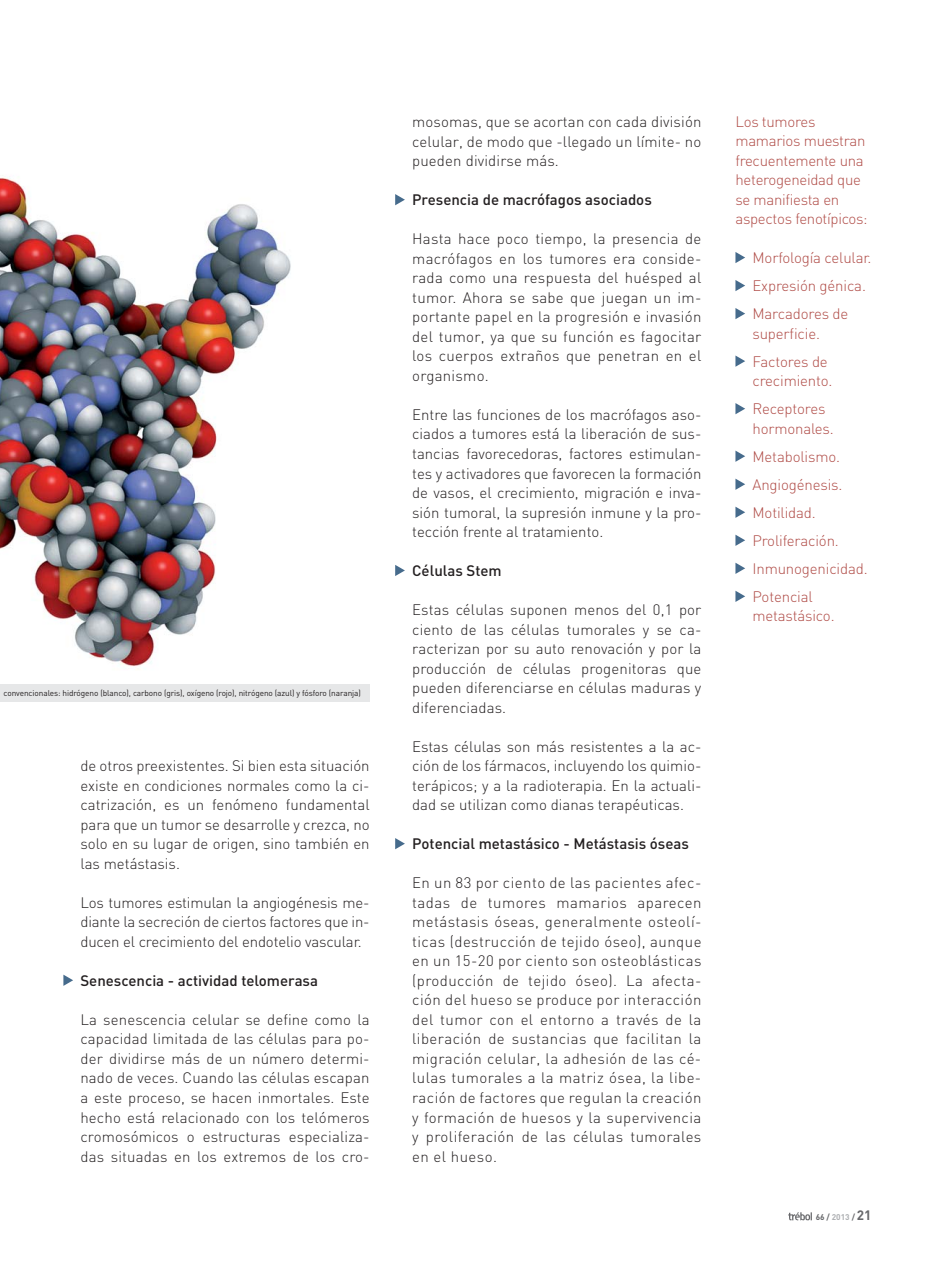
<style>
.page{position:relative;width:935px;height:1263px;background:#fff}
.page>*{position:absolute;margin:0;border:0;box-sizing:border-box;transform-origin:0 0}
.t1{font:300 15px/19.5px "DIN";letter-spacing:.005em;color:#231f20;text-align:justify}
.t2{font:300 15px/28px "DIN";letter-spacing:-.01em;color:#af4a45}
.t3{font:500 15px "DIN";color:#231f20}
.t4{font:8.25px "DIN";letter-spacing:-.01em;color:#231f20}
.t5{font:700 8.25px "DIN";color:#67686b}
.s1{color:#aeb0b3}
.s2{font-size:13.5px}
</style>
<div class="page">
<svg style="left:788px;top:1212px;width:24px;height:8px"></svg>
<svg style="left:63px;top:974px;width:10px;height:11px"></svg>
<svg style="left:395px;top:194px;width:10px;height:11px"></svg>
<svg style="left:395px;top:565px;width:10px;height:11px"></svg>
<svg style="left:395px;top:838px;width:10px;height:11px"></svg>
<img style="left:0;top:177px;width:291px;height:493px">
<svg style="left:735px;top:252px;width:10px;height:11px"></svg>
<svg style="left:735px;top:280px;width:10px;height:11px"></svg>
<svg style="left:735px;top:308px;width:10px;height:11px"></svg>
<svg style="left:735px;top:355px;width:10px;height:12px"></svg>
<svg style="left:735px;top:403px;width:10px;height:11px"></svg>
<svg style="left:735px;top:450px;width:10px;height:12px"></svg>
<svg style="left:735px;top:478px;width:10px;height:12px"></svg>
<svg style="left:735px;top:506px;width:10px;height:12px"></svg>
<svg style="left:735px;top:534px;width:10px;height:12px"></svg>
<svg style="left:735px;top:562px;width:10px;height:12px"></svg>
<svg style="left:735px;top:590px;width:10px;height:12px"></svg>
<div style="left:0;top:684px;width:370px;height:17px;background:#e6e7e8"></div>
<p class="t4" style="left:4px;top:689px;width:359px">convencionales: hidrógeno (blanco), carbono (gris), oxígeno (rojo), nitrógeno (azul) y fósforo (naranja)</p>
<p class="t1" style="left:80px;top:757px;width:291px">de otros preexistentes. Si bien esta situación existe en condiciones normales como la ci&shy;catrización, es un fenómeno fundamental para que un tumor se desarrolle y crezca, no solo en su lugar de origen, sino también en las metástasis.</p>
<p class="t1" style="left:80px;top:894px;width:291px">Los tumores estimulan la angiogénesis me&shy;diante la secreción de ciertos factores que in&shy;ducen el crecimiento del endotelio vascular.</p>
<p class="t3" style="left:80px;top:974px;width:239px">Senescencia - actividad telomerasa</p>
<p class="t1" style="left:80px;top:1011px;width:291px">La senescencia celular se define como la capacidad limitada de las células para po&shy;der dividirse más de un número determi&shy;nado de veces. Cuando las células escapan a este proceso, se hacen inmortales. Este hecho está relacionado con los telómeros cromosómicos o estructuras especializa&shy;das situadas en los extremos de los cro-</p>
<p class="t1" style="left:412px;top:114px;width:291px">mosomas, que se acortan con cada división celular, de modo que -llegado un límite- no pueden dividirse más.</p>
<p class="t3" style="left:412px;top:194px;width:241px">Presencia de macrófagos asociados</p>
<p class="t1" style="left:412px;top:231px;width:291px">Hasta hace poco tiempo, la presencia de macrófagos en los tumores era conside&shy;rada como una respuesta del huésped al tumor. Ahora se sabe que juegan un im&shy;portante papel en la progresión e invasión del tumor, ya que su función es fagocitar los cuerpos extraños que penetran en el organismo.</p>
<p class="t1" style="left:412px;top:406px;width:291px">Entre las funciones de los macrófagos aso&shy;ciados a tumores está la liberación de sus&shy;tancias favorecedoras, factores estimulan&shy;tes y activadores que favorecen la formación de vasos, el crecimiento, migración e inva&shy;sión tumoral, la supresión inmune y la pro&shy;tección frente al tratamiento.</p>
<p class="t3" style="left:412px;top:565px;width:91px">Células Stem</p>
<p class="t1" style="left:412px;top:601px;width:291px">Estas células suponen menos del 0,1 por ciento de las células tumorales y se ca&shy;racterizan por su auto renovación y por la producción de células progenitoras que pueden diferenciarse en células maduras y diferenciadas.</p>
<p class="t1" style="left:412px;top:738px;width:291px">Estas células son más resistentes a la ac&shy;ción de los fármacos, incluyendo los quimio&shy;terápicos; y a la radioterapia. En la actuali&shy;dad se utilizan como dianas terapéuticas.</p>
<p class="t3" style="left:412px;top:838px;width:278px">Potencial metastásico - Metástasis óseas</p>
<p class="t1" style="left:412px;top:874px;width:291px">En un 83 por ciento de las pacientes afec&shy;tadas de tumores mamarios aparecen metástasis óseas, generalmente osteolí&shy;ticas (destrucción de tejido óseo), aunque en un 15-20 por ciento son osteoblásticas (producción de tejido óseo). La afecta&shy;ción del hueso se produce por interacción del tumor con el entorno a través de la liberación de sustancias que facilitan la migración celular, la adhesión de las cé&shy;lulas tumorales a la matriz ósea, la libe&shy;ración de factores que regulan la creación y formación de huesos y la supervivencia y proliferación de las células tumorales en el hueso.</p>
<p class="t2" style="left:735px;top:113px;width:134px;line-height:19.5px">Los tumores mamarios muestran frecuentemente una heterogeneidad que se manifiesta en aspectos fenotípicos:</p>
<p class="t2" style="left:752px;top:245px;width:121px">Morfología celular.<br>Expresión génica.<br>Marcadores de</p>
<p class="t2" style="left:752px;top:321px;width:77px">superficie.<br>Factores de</p>
<p class="t2" style="left:752px;top:368px;width:82px">crecimiento.<br>Receptores</p>
<p class="t2" style="left:752px;top:416px;width:117px">hormonales.<br>Metabolismo.<br>Angiogénesis.<br>Motilidad.<br>Proliferación.<br>Inmunogenicidad.<br>Potencial</p>
<p class="t2" style="left:752px;top:603px;width:84px">metastásico.</p>
<p class="t5" style="left:815px;top:1214px;width:57px">66 / <span class="s1">2013</span> / <span class="s2">21</span></p>
</div>
